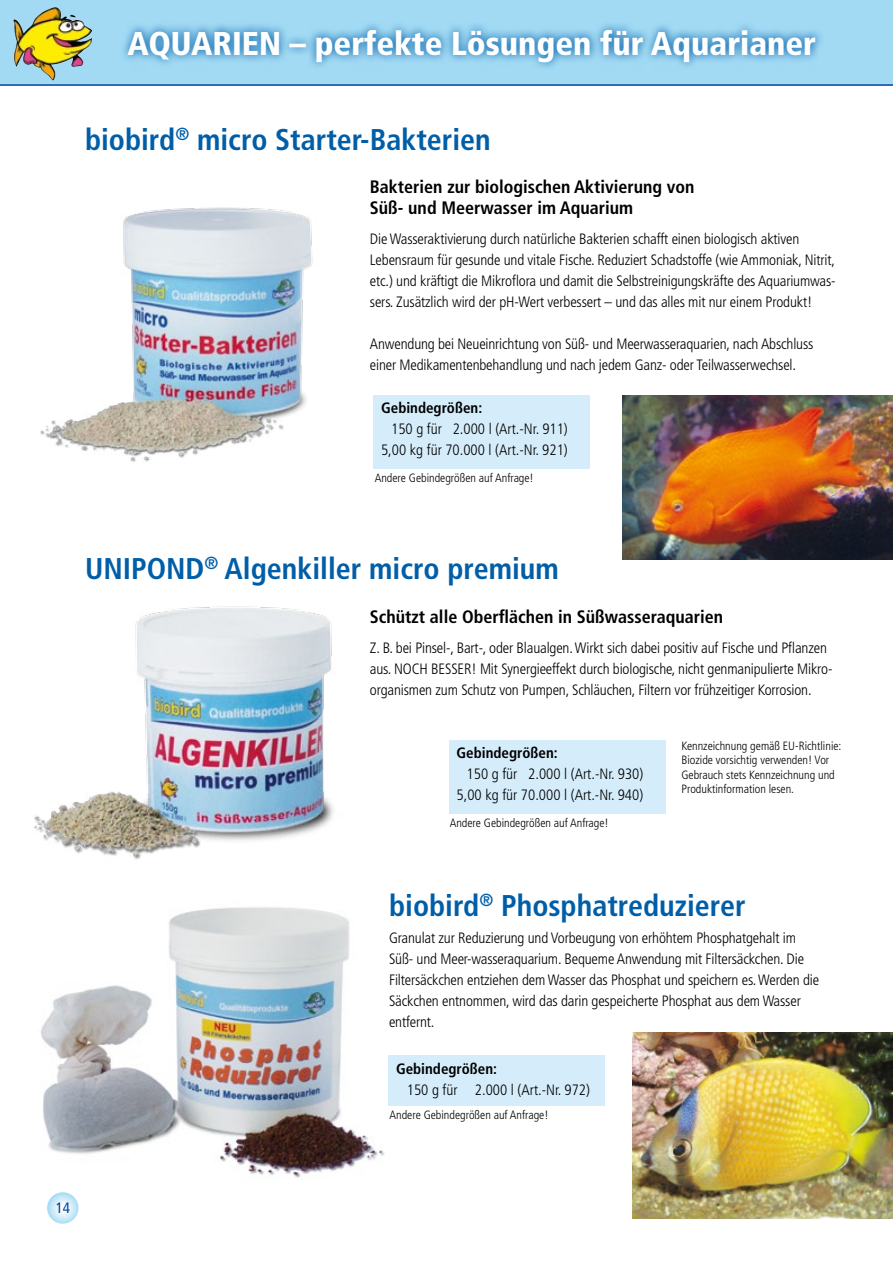
<style>
.page{position:relative;width:893px;height:1263px;background:#fff}
.page>*{position:absolute;margin:0;border:0;box-sizing:border-box;transform-origin:0 0}
.t1{font:900 condensed 33px "Frutiger";color:#fff}
.t2{font:700 condensed 30px "Frutiger";color:#005ea8}
.t3{font:700 condensed 18px/21px "Frutiger";color:#000}
.t4{font:300 condensed 15px/21px "Frutiger";letter-spacing:-.01em;color:#000}
.t5{font:700 condensed 15px "Frutiger";color:#000}
.t6{font:condensed 15px "Frutiger";color:#004494}
.t7{font:300 condensed 12px/14.4px "Frutiger";color:#000}
</style>
<div class="page">
<div style="left:0;top:0;width:893px;height:85px;background:#a2daf4"></div>
<svg style="left:47px;top:1192px;width:31px;height:32px"></svg>
<img style="left:13px;top:7px;width:79px;height:73px">
<hr style="left:0;top:84px;width:893px;height:2px;background:#004494">
<img style="left:34px;top:606px;width:300px;height:253px">
<svg style="left:123px;top:24px;width:698px;height:44px"></svg>
<div style="left:373px;top:395px;width:217px;height:74px;background:#d5edfa"></div>
<img style="left:40px;top:207px;width:273px;height:255px">
<div style="left:449px;top:740px;width:216px;height:74px;background:#d5edfa"></div>
<img style="left:41px;top:907px;width:344px;height:271px">
<img style="left:632px;top:1033px;width:261px;height:185px">
<img style="left:622px;top:395px;width:271px;height:165px">
<div style="left:388px;top:1056px;width:217px;height:50px;background:#d5edfa"></div>
<h1 class="t1" style="left:128px;top:24px;width:690px">AQUARIEN – perfekte Lösungen für Aquarianer</h1>
<h2 class="t2" style="left:85px;top:122px;width:407px">biobird<sup>®</sup> micro Starter-Bakterien</h2>
<p class="t3" style="left:370px;top:177px;width:326px">Bakterien zur biologischen Aktivierung von<br>Süß- und Meerwasser im Aquarium</p>
<p class="t4" style="left:370px;top:228px;width:467px">Die Wasseraktivierung durch natürliche Bakterien schafft einen biologisch aktiven Lebensraum für gesunde und vitale Fische. Reduziert Schadstoffe (wie Ammoniak, Nitrit, etc.) und kräftigt die Mikroflora und damit die Selbstreinigungskräfte des Aquariumwas&shy;sers. Zusätzlich wird der pH-Wert verbessert – und das alles mit nur einem Produkt!</p>
<p class="t4" style="left:370px;top:333px;width:445px">Anwendung bei Neueinrichtung von Süß- und Meerwasseraquarien, nach Abschluss einer Medikamentenbehandlung und nach jedem Ganz- oder Teilwasserwechsel.</p>
<p class="t5" style="left:381px;top:399px;width:103px">Gebindegrößen:</p>
<p class="t4" style="left:381px;top:418px;width:188px;text-align:right">150 g für 2.000 l (Art.-Nr. 911)<br>5,00 kg für 70.000 l (Art.-Nr. 921)</p>
<p class="t7" style="left:375px;top:471px;width:161px">Andere Gebindegrößen auf Anfrage!</p>
<h2 class="t2" style="left:85px;top:551px;width:475px">UNIPOND<sup>®</sup> Algenkiller micro premium</h2>
<p class="t3" style="left:370px;top:606px;width:355px">Schützt alle Oberflächen in Süßwasseraquarien</p>
<p class="t4" style="left:370px;top:637px;width:464px">Z. B. bei Pinsel-, Bart-, oder Blaualgen. Wirkt sich dabei positiv auf Fische und Pflanzen aus. NOCH BESSER! Mit Synergieeffekt durch biologische, nicht genmanipulierte Mikro&shy;organismen zum Schutz von Pumpen, Schläuchen, Filtern vor frühzeitiger Korrosion.</p>
<p class="t5" style="left:457px;top:744px;width:103px">Gebindegrößen:</p>
<p class="t4" style="left:457px;top:763px;width:188px;text-align:right">150 g für 2.000 l (Art.-Nr. 930)<br>5,00 kg für 70.000 l (Art.-Nr. 940)</p>
<p class="t7" style="left:450px;top:816px;width:161px">Andere Gebindegrößen auf Anfrage!</p>
<p class="t7" style="left:681px;top:739px;width:161px">Kennzeichnung gemäß EU-Richtlinie:<br>Biozide vorsichtig verwenden! Vor Gebrauch stets Kennzeichnung und Produktinformation lesen.</p>
<h2 class="t2" style="left:389px;top:887px;width:358px">biobird<sup>®</sup> Phosphatreduzierer</h2>
<p class="t4" style="left:389px;top:927px;width:431px">Granulat zur Reduzierung und Vorbeugung von erhöhtem Phosphatgehalt im Süß- und Meer-wasseraquarium. Bequeme Anwendung mit Filtersäckchen. Die Filtersäckchen entziehen dem Wasser das Phosphat und speichern es. Werden die Säckchen entnommen, wird das darin gespeicherte Phosphat aus dem Wasser entfernt.</p>
<p class="t5" style="left:396px;top:1060px;width:103px">Gebindegrößen:</p>
<p class="t4" style="left:407px;top:1079px;width:185px">150 g für 2.000 l (Art.-Nr. 972)</p>
<p class="t7" style="left:389px;top:1108px;width:161px">Andere Gebindegrößen auf Anfrage!</p>
<p class="t6" style="left:56px;top:1199px;width:16px">14</p>
</div>
